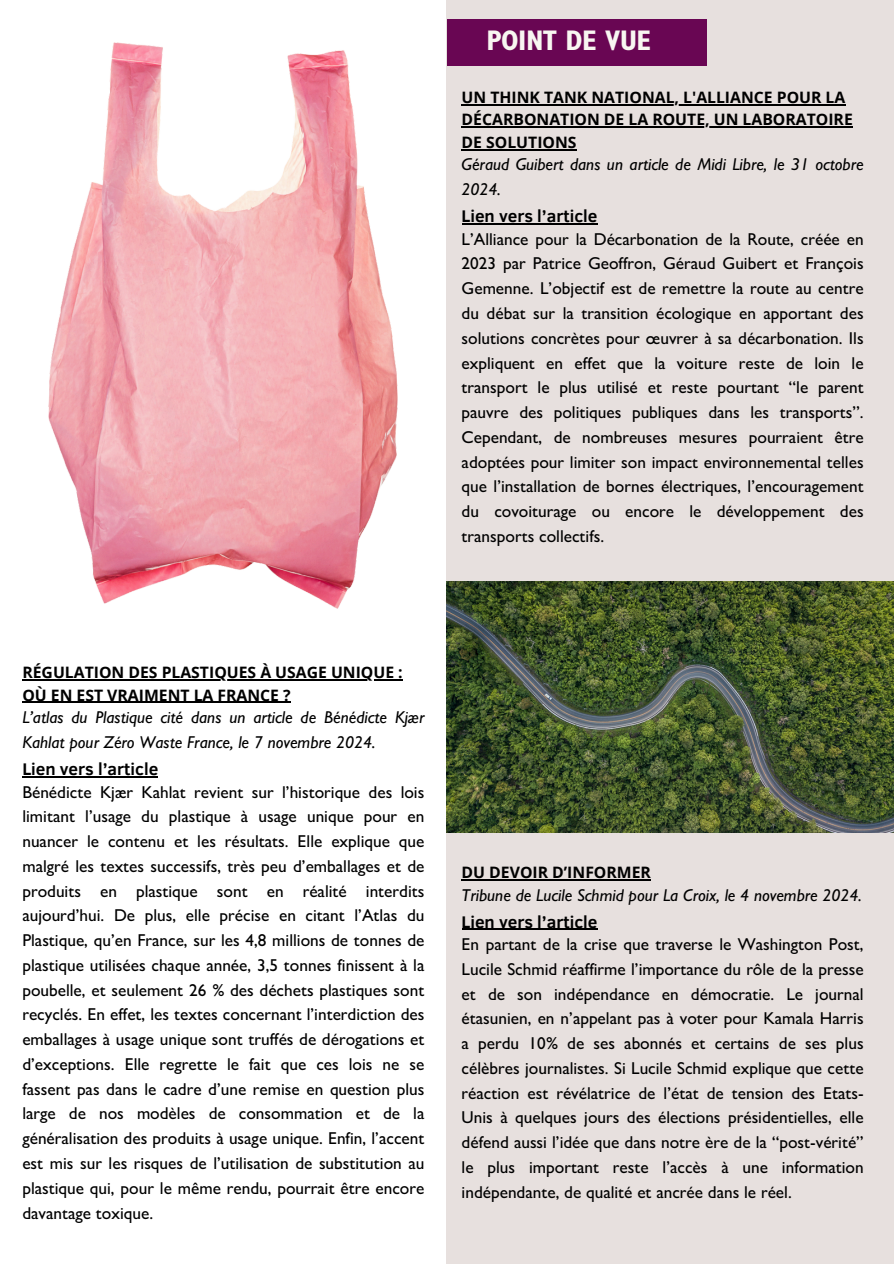
<style>
.page{position:relative;width:894px;height:1264px;background:#fff}
.page>*{position:absolute;margin:0;border:0;box-sizing:border-box;transform-origin:0 0}
.t1{font:700 condensed 28.5px "Gill Sans";letter-spacing:-.02em;color:#f8f6f1}
.t2{font:500 17.25px/24.8px "Gill Sans";color:#000;text-align:justify}
.t3{font:italic 500 17.25px/24.8px "Gill Sans";color:#000}
.t4{font:700 17.25px "Clear Sans";color:#000}
.t5{font:700 15.75px/22.5px "Open Sans";color:#000}
</style>
<div class="page">
<div style="left:446px;top:0;width:447px;height:1263px;background:#e7e0de"></div>
<div style="left:446px;top:19px;width:260px;height:47px;background:#690653"></div>
<img style="left:49px;top:42px;width:348px;height:566px">
<img style="left:446px;top:581px;width:447px;height:251px">
<hr style="left:22px;top:679px;width:381px;height:1px;background:#000">
<hr style="left:22px;top:702px;width:269px;height:1px;background:#000">
<hr style="left:22px;top:776px;width:136px;height:1px;background:#000">
<hr style="left:461px;top:879px;width:190px;height:1px;background:#000">
<hr style="left:461px;top:928px;width:136px;height:1px;background:#000">
<hr style="left:461px;top:104px;width:384px;height:1px;background:#000">
<hr style="left:461px;top:126px;width:391px;height:2px;background:#000">
<hr style="left:461px;top:149px;width:115px;height:1px;background:#000">
<hr style="left:461px;top:223px;width:136px;height:1px;background:#000">
<p class="t1" style="left:486px;top:27px;width:166px">POINT DE VUE</p>
<p class="t5" style="left:461px;top:85px;width:392px">UN THINK TANK NATIONAL, L'ALLIANCE POUR LA<br>DÉCARBONATION DE LA ROUTE, UN LABORATOIRE<br>DE SOLUTIONS</p>
<p class="t3" style="left:461px;top:153px;width:403px">Géraud Guibert dans un article de Midi Libre, le 31 octobre<br>2024.</p>
<p class="t4" style="left:461px;top:204px;width:137px">Lien vers l’article</p>
<p class="t2" style="left:461px;top:227px;width:403px">L’Alliance pour la Décarbonation de la Route, créée en 2023 par Patrice Geoffron, Géraud Guibert et François Gemenne. L’objectif est de remettre la route au centre du débat sur la transition écologique en apportant des solutions concrètes pour œuvrer à sa décarbonation. Ils expliquent en effet que la voiture reste de loin le transport le plus utilisé et reste pourtant “le parent pauvre des politiques publiques dans les transports”.<br>Cependant, de nombreuses mesures pourraient être adoptées pour limiter son impact environnemental telles que l’installation de bornes électriques, l’encouragement du covoiturage ou encore le développement des transports collectifs.</p>
<p class="t5" style="left:22px;top:661px;width:382px">RÉGULATION DES PLASTIQUES À USAGE UNIQUE :<br>OÙ EN EST VRAIMENT LA FRANCE ?</p>
<p class="t3" style="left:22px;top:705px;width:403px">L’atlas du Plastique cité dans un article de Bénédicte Kjær<br>Kahlat pour Zéro Waste France, le 7 novembre 2024.</p>
<p class="t4" style="left:22px;top:756px;width:137px">Lien vers l’article</p>
<p class="t2" style="left:22px;top:780px;width:403px">Bénédicte Kjær Kahlat revient sur l’historique des lois limitant l’usage du plastique à usage unique pour en nuancer le contenu et les résultats. Elle explique que malgré les textes successifs, très peu d’emballages et de produits en plastique sont en réalité interdits aujourd’hui. De plus, elle précise en citant l’Atlas du Plastique, qu’en France, sur les 4,8 millions de tonnes de plastique utilisées chaque année, 3,5 tonnes finissent à la poubelle, et seulement 26 % des déchets plastiques sont recyclés. En effet, les textes concernant l’interdiction des emballages à usage unique sont truffés de dérogations et d’exceptions. Elle regrette le fait que ces lois ne se fassent pas dans le cadre d’une remise en question plus large de nos modèles de consommation et de la généralisation des produits à usage unique. Enfin, l’accent est mis sur les risques de l’utilisation de substitution au plastique qui, pour le même rendu, pourrait être encore davantage toxique.</p>
<p class="t5" style="left:461px;top:860px;width:191px">DU DEVOIR D’INFORMER</p>
<p class="t3" style="left:461px;top:883px;width:402px">Tribune de Lucile Schmid pour La Croix, le 4 novembre 2024.</p>
<p class="t4" style="left:461px;top:909px;width:137px">Lien vers l’article</p>
<p class="t2" style="left:461px;top:932px;width:403px">En partant de la crise que traverse le Washington Post, Lucile Schmid réaffirme l’importance du rôle de la presse et de son indépendance en démocratie. Le journal étasunien, en n’appelant pas à voter pour Kamala Harris a perdu 10% de ses abonnés et certains de ses plus célèbres journalistes. Si Lucile Schmid explique que cette réaction est révélatrice de l’état de tension des Etats-Unis à quelques jours des élections présidentielles, elle défend aussi l’idée que dans notre ère de la “post-vérité” le plus important reste l’accès à une information indépendante, de qualité et ancrée dans le réel.</p>
</div>
